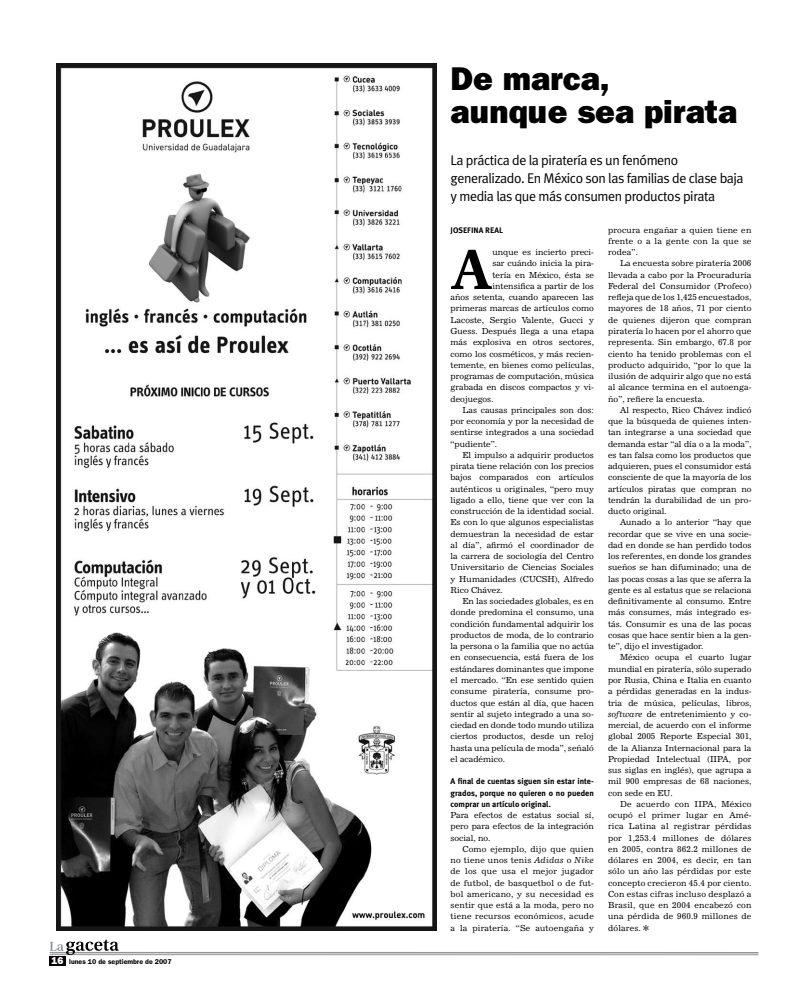
<style>
.page{position:relative;width:794px;height:1007px;background:#fff}
.page>*{position:absolute;margin:0;border:0;box-sizing:border-box;transform-origin:0 0}
.t1{font:700 59.9px "Proforma";color:#000}
.t2{font:800 33px/33px "Franklin Gothic";color:#000}
.t3{font:14px/18px "Meta Plus Normal";letter-spacing:-.03em;color:#000}
.t4{font:8.2px/11.2px "News 702 BT";color:#000;text-align:justify}
.t5{font:700 8.2px/11.3px "Meta Plus";color:#000;text-align:justify}
.t6{font:700 8px "Meta Plus";color:#000}
.t7{font:600 7px "Franklin Gothic";color:#000}
.s1{font-weight:800;font-size:10px;color:#fff}
.s2{font-style:italic}
.s3{font-family:"Monotype Sorts"}
</style>
<div class="page">
<hr style="left:50px;top:951px;width:708px;height:2px;background:#939598">
<hr style="left:50px;top:954px;width:708px;height:1px;background:#939598">
<svg style="left:50px;top:939px;width:69px;height:15px"></svg>
<div style="left:50px;top:956px;width:16px;height:9px;background:#000"></div>
<img style="left:57px;top:64px;width:379px;height:866px">
<p class="t7" style="left:52px;top:957px;width:122px"><span class="s1">16</span> lunes 10 de septiembre de 2007</p>
<h2 class="t2" style="left:450px;top:62px;width:288px">De marca,<br>aunque sea pirata</h2>
<h3 class="t3" style="left:450px;top:151px;width:295px">La práctica de la piratería es un fenómeno generalizado. En México son las familias de clase baja y media las que más consumen productos pirata</h3>
<p class="t4" style="left:608px;top:224px;width:145px">procura engañar a quien tiene en frente o a la gente con la que se rodea”.</p>
<p class="t4" style="left:608px;top:258px;width:145px;text-indent:12px">La encuesta sobre piratería 2006 llevada a cabo por la Procuraduría Federal del Consumidor (Profeco) refleja que de los 1,425 encuestados, mayores de 18 años, 71 por ciento de quienes dijeron que compran piratería lo hacen por el ahorro que representa. Sin embargo, 67.8 por ciento ha tenido problemas con el producto adquirido, “por lo que la ilusión de adquirir algo que no está al alcance termina en el autoenga&shy;ño”, refiere la encuesta.</p>
<p class="t4" style="left:608px;top:404px;width:145px;text-indent:12px">Al respecto, Rico Chávez indicó que la búsqueda de quienes inten&shy;tan integrarse a una sociedad que demanda estar “al día o a la moda”, es tan falsa como los productos que adquieren, pues el consumidor está consciente de que la mayoría de los artículos piratas que compran no tendrán la durabilidad de un pro&shy;ducto original.</p>
<p class="t4" style="left:608px;top:516px;width:145px;text-indent:12px">Aunado a lo anterior “hay que recordar que se vive en una socie&shy;dad en donde se han perdido todos los referentes, en donde los grandes sueños se han difuminado; una de las pocas cosas a las que se aferra la gente es al estatus que se relaciona definitivamente al consumo. Entre más consumes, más integrado es&shy;tás. Consumir es una de las pocas cosas que hace sentir bien a la gen&shy;te”, dijo el investigador.</p>
<p class="t4" style="left:608px;top:651px;width:145px;text-indent:12px">México ocupa el cuarto lugar mundial en piratería, sólo superado por Rusia, China e Italia en cuanto a pérdidas generadas en la indus&shy;tria de música, películas, libros, <span class="s2">software</span> de entretenimiento y co&shy;mercial, de acuerdo con el informe global 2005 Reporte Especial 301, de la Alianza Internacional para la Propiedad Intelectual (IIPA, por sus siglas en inglés), que agrupa a mil 900 empresas de 68 naciones, con sede en EU.</p>
<p class="t4" style="left:608px;top:798px;width:145px;text-indent:12px">De acuerdo con IIPA, México ocupó el primer lugar en Amé&shy;rica Latina al registrar pérdidas por 1,253.4 millones de dólares en 2005, contra 862.2 millones de dólares en 2004, es decir, en tan sólo un año las pérdidas por este concepto crecieron 45.4 por ciento.<br>Con estas cifras incluso desplazó a Brasil, que en 2004 encabezó con una pérdida de 960.9 millones de dólares. <span class="s3">[</span></p>
<p class="t6" style="left:450px;top:225px;width:52px">Josefina Real</p>
<h1 class="t1" style="left:450px;top:231px;width:43px">A</h1>
<p class="t4" style="left:492px;top:246px;width:103px">unque es incierto preci-</p>
<p class="t4" style="left:492px;top:258px;width:103px">sar cuándo inicia la pira-</p>
<p class="t4" style="left:492px;top:269px;width:103px">tería en México, ésta se</p>
<p class="t4" style="left:492px;top:280px;width:103px">intensifica a partir de los</p>
<p class="t4" style="left:450px;top:291px;width:145px">años setenta, cuando aparecen las</p>
<p class="t4" style="left:450px;top:303px;width:145px">primeras marcas de artículos como</p>
<p class="t4" style="left:450px;top:314px;width:145px">Lacoste, Sergio Valente, Gucci y</p>
<p class="t4" style="left:450px;top:325px;width:145px">Guess. Después llega a una etapa</p>
<p class="t4" style="left:450px;top:336px;width:145px">más explosiva en otros sectores,</p>
<p class="t4" style="left:450px;top:348px;width:145px">como los cosméticos, y más recien-</p>
<p class="t4" style="left:450px;top:359px;width:145px">temente, en bienes como películas,</p>
<p class="t4" style="left:450px;top:370px;width:145px">programas de computación, música</p>
<p class="t4" style="left:450px;top:381px;width:145px">grabada en discos compactos y vi-</p>
<p class="t4" style="left:450px;top:393px;width:45px">deojuegos.</p>
<p class="t4" style="left:462px;top:404px;width:133px">Las causas principales son dos:</p>
<p class="t4" style="left:450px;top:415px;width:145px">por economía y por la necesidad de</p>
<p class="t4" style="left:450px;top:426px;width:145px">sentirse integrados a una sociedad</p>
<p class="t4" style="left:450px;top:438px;width:48px">“pudiente”.</p>
<p class="t4" style="left:462px;top:449px;width:133px">El impulso a adquirir productos</p>
<p class="t4" style="left:450px;top:460px;width:145px">pirata tiene relación con los precios</p>
<p class="t4" style="left:450px;top:471px;width:145px">bajos comparados con artículos</p>
<p class="t4" style="left:450px;top:483px;width:145px">auténticos u originales, “pero muy</p>
<p class="t4" style="left:450px;top:494px;width:145px">ligado a ello, tiene que ver con la</p>
<p class="t4" style="left:450px;top:505px;width:145px">construcción de la identidad social.</p>
<p class="t4" style="left:450px;top:516px;width:145px">Es con lo que algunos especialistas</p>
<p class="t4" style="left:450px;top:528px;width:145px">demuestran la necesidad de estar</p>
<p class="t4" style="left:450px;top:539px;width:145px">al día”, afirmó el coordinador de</p>
<p class="t4" style="left:450px;top:550px;width:145px">la carrera de sociología del Centro</p>
<p class="t4" style="left:450px;top:561px;width:145px">Universitario de Ciencias Sociales</p>
<p class="t4" style="left:450px;top:573px;width:145px">y Humanidades (CUCSH), Alfredo</p>
<p class="t4" style="left:450px;top:584px;width:54px">Rico Chávez.</p>
<p class="t4" style="left:462px;top:595px;width:133px">En las sociedades globales, es en</p>
<p class="t4" style="left:450px;top:606px;width:145px">donde predomina el consumo, una</p>
<p class="t4" style="left:450px;top:618px;width:145px">condición fundamental adquirir los</p>
<p class="t4" style="left:450px;top:629px;width:145px">productos de moda, de lo contrario</p>
<p class="t4" style="left:450px;top:640px;width:145px">la persona o la familia que no actúa</p>
<p class="t4" style="left:450px;top:651px;width:145px">en consecuencia, está fuera de los</p>
<p class="t4" style="left:450px;top:663px;width:145px">estándares dominantes que impone</p>
<p class="t4" style="left:450px;top:674px;width:145px">el mercado. “En ese sentido quien</p>
<p class="t4" style="left:450px;top:685px;width:145px">consume piratería, consume pro-</p>
<p class="t4" style="left:450px;top:696px;width:145px">ductos que están al día, que hacen</p>
<p class="t4" style="left:450px;top:708px;width:145px">sentir al sujeto integrado a una so-</p>
<p class="t4" style="left:450px;top:719px;width:145px">ciedad en donde todo mundo utiliza</p>
<p class="t4" style="left:450px;top:730px;width:145px">ciertos productos, desde un reloj</p>
<p class="t4" style="left:450px;top:741px;width:145px">hasta una película de moda”, señaló</p>
<p class="t4" style="left:450px;top:753px;width:56px">el académico.</p>
<p class="t5" style="left:450px;top:775px;width:145px">A final de cuentas siguen sin estar inte&shy;grados, porque no quieren o no pueden comprar un artículo original.</p>
<p class="t4" style="left:450px;top:809px;width:145px">Para efectos de estatus social sí, pero para efectos de la integración social, no.</p>
<p class="t4" style="left:450px;top:843px;width:145px;text-indent:12px">Como ejemplo, dijo que quien no tiene unos tenis <span class="s2">Adidas</span> o <span class="s2">Nike </span>de los que usa el mejor jugador de futbol, de basquetbol o de fut&shy;bol americano, y su necesidad es sentir que está a la moda, pero no tiene recursos económicos, acude a la piratería. “Se autoengaña y</p>
</div>
